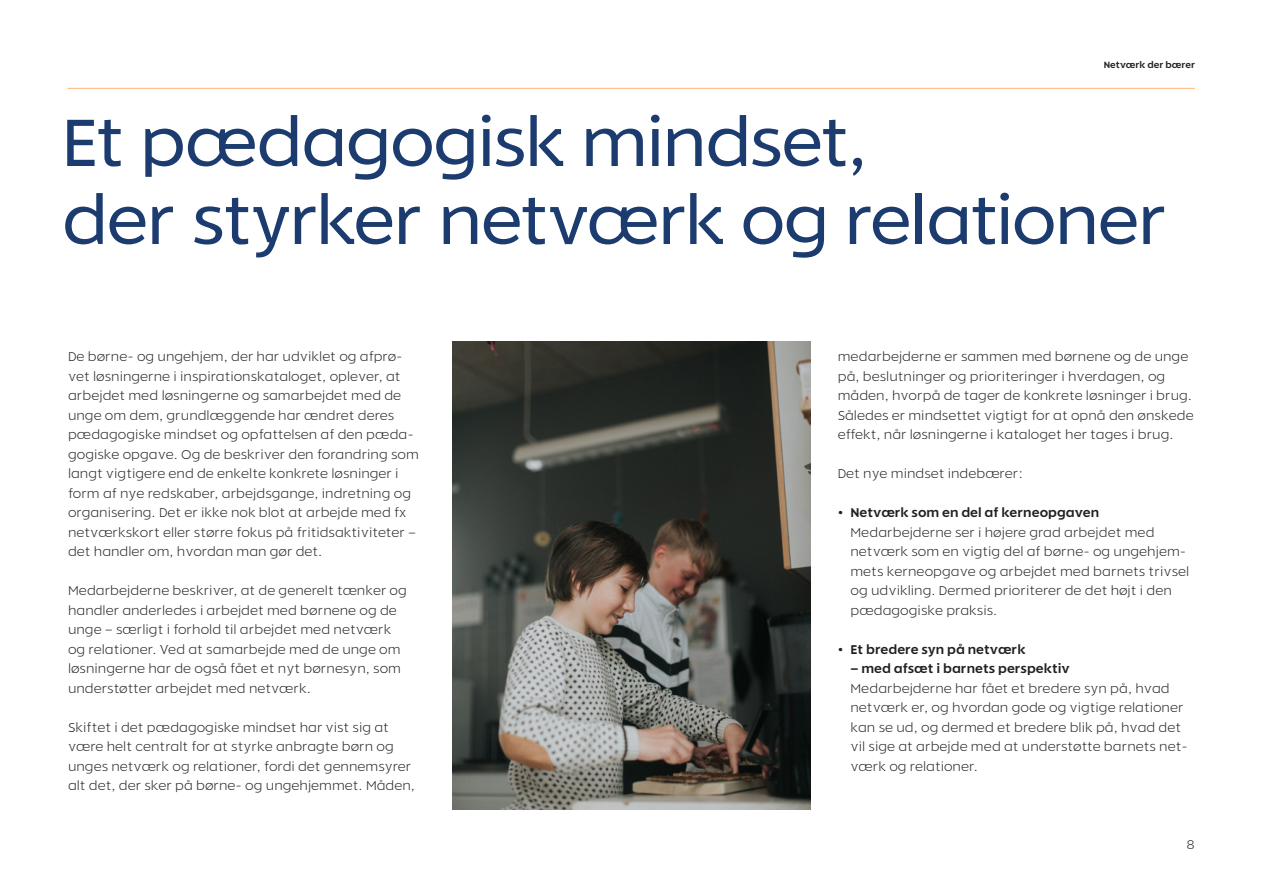
<style>
.page{position:relative;width:1263px;height:893px;background:#fff}
.page>*{position:absolute;margin:0;border:0;box-sizing:border-box;transform-origin:0 0}
.rubrik1{font:66px/78px "Rodia";letter-spacing:-.03em;color:#1c3c6f}
.brødtxt{font:300 12.6px/19.5px "Rodia";color:#231f20}
.t1{font:600 12.6px "Rodia";color:#231f20}
.t2{font:600 9px "Rodia";color:#231f20}
.s1{font-weight:600}
</style>
<div class="page">
<hr style="left:68px;top:88px;width:1127px;height:1px;background:#fbb978">
<img style="left:453px;top:341px;width:357px;height:468px">
<p class="t2" style="left:1104px;top:60px;width:93px">Netværk der bærer</p>
<p class="rubrik1" style="left:62px;top:105px;width:1107px">Et pædagogisk mindset,<br>der styrker netværk og relationer</p>
<p class="brødtxt" style="left:68px;top:347px;width:352px">De børne- og ungehjem, der har udviklet og afprø&shy;vet løsningerne i inspirationskataloget, oplever, at arbejdet med løsningerne og samarbejdet med de unge om dem, grundlæggende har ændret deres pædagogiske mindset og opfattelsen af den pæda&shy;gogiske opgave. Og de beskriver den forandring som langt vigtigere end de enkelte konkrete løsninger i form af nye redskaber, arbejdsgange, indretning og organisering. Det er ikke nok blot at arbejde med fx netværkskort eller større fokus på fritidsaktiviteter – det handler om, hvordan man gør det.</p>
<p class="brødtxt" style="left:68px;top:581px;width:340px">Medarbejderne beskriver, at de generelt tænker og handler anderledes i arbejdet med børnene og de unge – særligt i forhold til arbejdet med netværk og relationer. Ved at samarbejde med de unge om løsningerne har de også fået et nyt børnesyn, som understøtter arbejdet med netværk.</p>
<p class="brødtxt" style="left:68px;top:717px;width:348px">Skiftet i det pædagogiske mindset har vist sig at være helt centralt for at styrke anbragte børn og unges netværk og relationer, fordi det gennemsyrer alt det, der sker på børne- og ungehjemmet. Måden,</p>
<p class="brødtxt" style="left:838px;top:347px;width:357px">medarbejderne er sammen med børnene og de unge på, beslutninger og prioriteringer i hverdagen, og måden, hvorpå de tager de konkrete løsninger i brug.<br>Således er mindsettet vigtigt for at opnå den ønskede effekt, når løsningerne i kataloget her tages i brug.</p>
<p class="brødtxt" style="left:838px;top:464px;width:187px">Det nye mindset indebærer:</p>
<p class="brødtxt" style="left:850px;top:503px;width:340px;text-indent:-13px"><span class="s1">• Netværk som en del af kerneopgaven </span>Medarbejderne ser i højere grad arbejdet med netværk som en vigtig del af børne- og ungehjem&shy;mets kerneopgave og arbejdet med barnets trivsel og udvikling. Dermed prioriterer de det højt i den pædagogiske praksis.</p>
<p class="t1" style="left:838px;top:642px;width:189px">• Et bredere syn på netværk</p>
<p class="brødtxt" style="left:850px;top:659px;width:339px"><span class="s1">– med afsæt i barnets perspektiv<br></span>Medarbejderne har fået et bredere syn på, hvad netværk er, og hvordan gode og vigtige relationer kan se ud, og dermed et bredere blik på, hvad det vil sige at arbejde med at understøtte barnets net&shy;værk og relationer.</p>
<p class="brødtxt" style="left:1186px;top:834px;width:10px">8</p>
</div>
